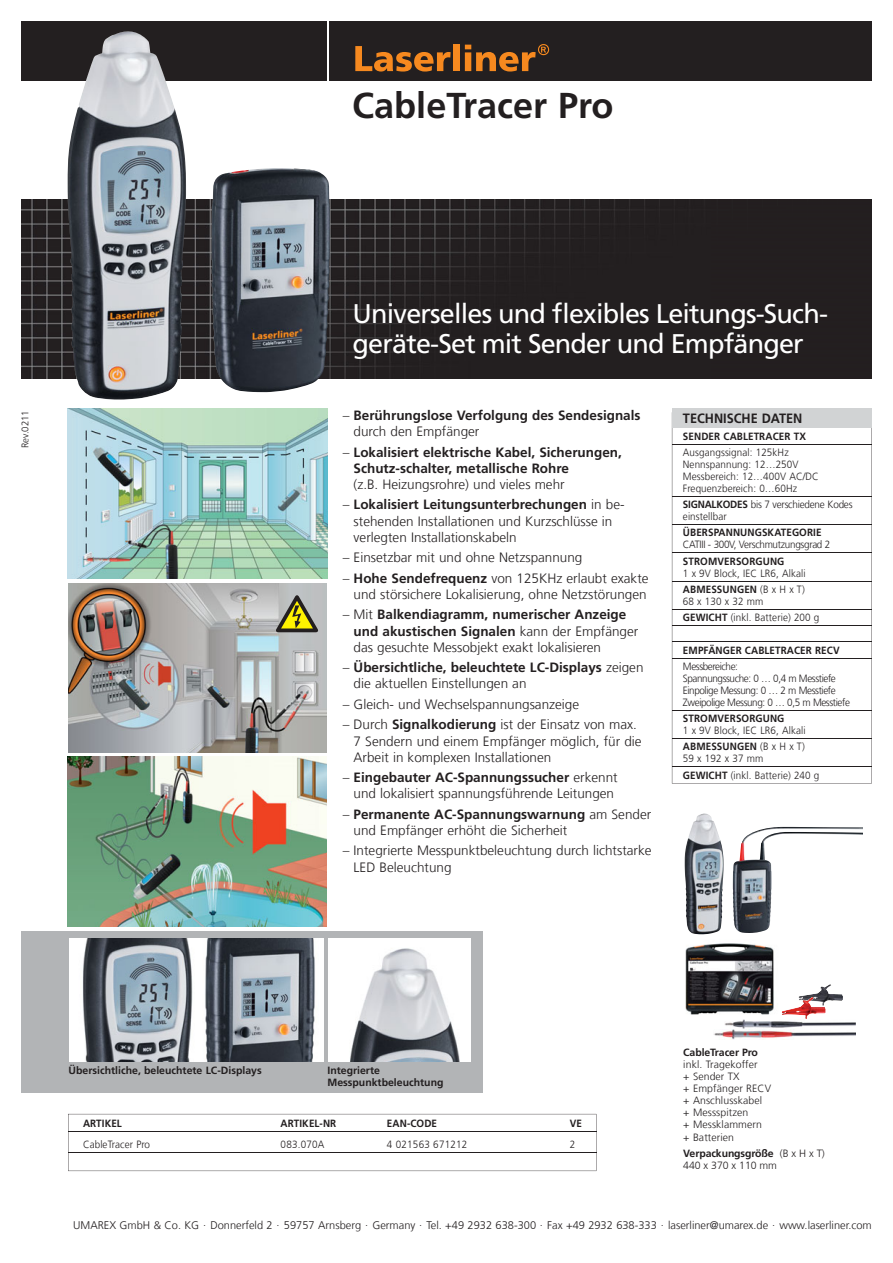
<style>
.page{position:relative;width:893px;height:1263px;background:#fff}
.page>*{position:absolute;margin:0;border:0;box-sizing:border-box;transform-origin:0 0}
.t1{font:700 36px "Frutiger LT Com";color:#231f20}
.t2{font:27px/30px "Frutiger LT Com";letter-spacing:-.03em;color:#fff}
.t3{font:300 13.5px/16.2px "Frutiger LT Com";color:#231f20}
.t4{font:700 13.5px/16.2px "Frutiger LT Com";color:#231f20}
.t5{font:700 13.5px "Frutiger LT Com";color:#231f20;scale:.94 1}
.t6{font:300 11.1px "Frutiger LT Com";color:#231f20}
.t7{font:300 10.5px/16.2px "Frutiger LT Com";letter-spacing:.01em;color:#231f20;scale:.94 1}
.t8{font:700 10.5px "Frutiger LT Com";letter-spacing:.01em;color:#231f20;scale:.94 1}
.t9{font:300 10.5px/12px "Frutiger LT Com";letter-spacing:.01em;color:#231f20}
.t10{font:300 10.5px/12px "Frutiger LT Com";letter-spacing:-.04em;color:#231f20;scale:.94 1}
.t11{font:700 10.5px/12px "Frutiger LT Com";letter-spacing:.01em;color:#231f20}
.t12{font:300 10.5px/12px "Frutiger LT Com";letter-spacing:-.02em;color:#231f20;scale:.94 1}
.t13{font:300 10.5px "Frutiger LT Com";letter-spacing:-.03em;color:#231f20;scale:.94 1}
.t14{font:700 10.5px "Frutiger LT Com";letter-spacing:-.01em;color:#231f20}
.t15{font:300 10.5px "Frutiger LT Com";letter-spacing:-.01em;color:#231f20}
.t16{font:300 9.6px "Frutiger LT Com";color:#231f20}
.s1{font-weight:300}
.s2{font-weight:700}
</style>
<div class="page">
<img style="left:21px;top:200px;width:851px;height:179px">
<div style="left:21px;top:21px;width:851px;height:60px;background:#231f20"></div>
<hr style="left:327px;top:20px;width:2px;height:62px;background:#fff">
<svg style="left:355px;top:46px;width:96px;height:26px"></svg>
<div style="left:454px;top:44px;width:6px;height:27px;background:#f6891f"></div>
<svg style="left:465px;top:44px;width:84px;height:28px"></svg>
<img style="left:68px;top:757px;width:258px;height:169px">
<img style="left:68px;top:583px;width:259px;height:169px">
<div style="left:21px;top:931px;width:462px;height:162px;background:#b2b4b6"></div>
<img style="left:68px;top:408px;width:259px;height:170px">
<img style="left:197px;top:938px;width:126px;height:124px">
<img style="left:328px;top:938px;width:143px;height:124px">
<svg style="left:271px;top:590px;width:50px;height:46px;background:#a6a47f"></svg>
<img style="left:69px;top:938px;width:128px;height:124px">
<img style="left:685px;top:943px;width:89px;height:72px">
<img style="left:732px;top:826px;width:130px;height:107px">
<img style="left:697px;top:813px;width:27px;height:117px">
<img style="left:798px;top:984px;width:45px;height:18px">
<img style="left:782px;top:998px;width:43px;height:21px">
<svg style="left:803px;top:997px;width:11px;height:4px"></svg>
<img style="left:714px;top:1030px;width:142px;height:9px">
<img style="left:724px;top:1021px;width:132px;height:8px">
<img style="left:106px;top:31px;width:82px;height:354px">
<img style="left:210px;top:168px;width:120px;height:224px">
<svg style="left:672px;top:427px;width:200px;height:357px"></svg>
<div style="left:672px;top:408px;width:200px;height:19px;background:#d1d3d4"></div>
<hr style="left:672px;top:444px;width:199px;height:1px;background:#231f20">
<hr style="left:672px;top:496px;width:199px;height:1px;background:#231f20">
<hr style="left:672px;top:524px;width:199px;height:1px;background:#231f20">
<hr style="left:672px;top:553px;width:199px;height:1px;background:#231f20">
<hr style="left:672px;top:581px;width:199px;height:1px;background:#231f20">
<hr style="left:672px;top:609px;width:199px;height:1px;background:#231f20">
<hr style="left:672px;top:625px;width:199px;height:1px;background:#231f20">
<hr style="left:672px;top:642px;width:199px;height:1px;background:#231f20">
<hr style="left:672px;top:658px;width:199px;height:1px;background:#231f20">
<hr style="left:672px;top:710px;width:199px;height:1px;background:#231f20">
<hr style="left:672px;top:738px;width:199px;height:1px;background:#231f20">
<hr style="left:672px;top:767px;width:199px;height:1px;background:#231f20">
<svg style="left:68px;top:1114px;width:528px;height:57px"></svg>
<hr style="left:68px;top:1131px;width:528px;height:1px;background:#231f20">
<hr style="left:68px;top:1152px;width:528px;height:1px;background:#231f20">
<h1 class="t1" style="left:352px;top:91px;width:263px">CableTracer Pro</h1>
<p class="t16" style="left:21px;top:448px;width:39px;rotate:-90deg">Rev.0211</p>
<h2 class="t2" style="left:353px;top:301px;width:477px">Universelles und flexibles Leitungs-Such&shy;geräte-Set mit Sender und Empfänger</h2>
<p class="t4" style="left:354px;top:408px;width:288px;text-indent:-11px"><span class="s1">–</span> Berührungslose Verfolgung des Sendesignals <span class="s1">durch den Empfänger</span></p>
<p class="t4" style="left:354px;top:445px;width:270px;text-indent:-11px"><span class="s1">–</span> Lokalisiert elektrische Kabel, Sicherungen,<br>Schutz-schalter, metallische Rohre</p>
<p class="t3" style="left:354px;top:477px;width:213px">(z.B. Heizungsrohre) und vieles mehr</p>
<p class="t3" style="left:354px;top:498px;width:272px;text-indent:-11px">– <span class="s2">Lokalisiert Leitungsunterbrechungen</span> in be&shy;stehenden Installationen und Kurzschlüsse in verlegten Installationskabeln</p>
<p class="t3" style="left:343px;top:551px;width:241px">– Einsetzbar mit und ohne Netzspannung</p>
<p class="t3" style="left:343px;top:571px;width:307px;text-align:right">– <span class="s2">Hohe Sendefrequenz</span> von 125KHz erlaubt exakte und störsichere Lokalisierung, ohne Netzstörungen</p>
<p class="t3" style="left:354px;top:608px;width:286px;text-indent:-11px">– Mit <span class="s2">Balkendiagramm, numerischer Anzeige und akustischen Signalen</span> kann der Empfänger das gesuchte Messobjekt exakt lokalisieren</p>
<p class="t4" style="left:354px;top:661px;width:291px;text-indent:-11px"><span class="s1">–</span> Übersichtliche, beleuchtete LC-Displays <span class="s1">zeigen die aktuellen Einstellungen an</span></p>
<p class="t3" style="left:343px;top:697px;width:238px">– Gleich- und Wechselspannungsanzeige</p>
<p class="t3" style="left:354px;top:718px;width:289px;text-indent:-11px">– Durch <span class="s2">Signalkodierung</span> ist der Einsatz von max.<br>7 Sendern und einem Empfänger möglich, für die<br>Arbeit in komplexen Installationen</p>
<p class="t3" style="left:343px;top:771px;width:276px;text-align:center">– <span class="s2">Eingebauter AC-Spannungssucher</span> erkennt und lokalisiert spannungsführende Leitungen</p>
<p class="t3" style="left:354px;top:807px;width:299px;text-indent:-11px">– <span class="s2">Permanente AC-Spannungswarnung</span> am Sender und Empfänger erhöht die Sicherheit</p>
<p class="t3" style="left:354px;top:844px;width:299px;text-indent:-11px">– Integrierte Messpunktbeleuchtung durch lichtstarke<br>LED Beleuchtung</p>
<p class="t5" style="left:683px;top:413px;width:129px">TECHNISCHE DATEN</p>
<p class="t8" style="left:683px;top:432px;width:132px">SENDER CABLETRACER TX</p>
<p class="t7" style="left:683px;top:447px;width:146px;line-height:12px">Ausgangssignal: 125kHz<br>Nennspannung: 12…250V<br>Messbereich: 12…400V AC/DC<br>Frequenzbereich: 0…60Hz</p>
<p class="t12" style="left:683px;top:499px;width:182px"><span class="s2">SIGNALKODES</span> bis 7 verschiedene Kodes einstellbar</p>
<p class="t8" style="left:683px;top:528px;width:149px">ÜBERSPANNUNGSKATEGORIE</p>
<p class="t13" style="left:683px;top:540px;width:158px">CATIII - 300V, Verschmutzungsgrad 2</p>
<p class="t8" style="left:683px;top:557px;width:109px">STROMVERSORGUNG</p>
<p class="t7" style="left:683px;top:566px;width:132px">1 x 9V Block, IEC LR6, Alkali<br><span class="s2">ABMESSUNGEN</span> (B x H x T)</p>
<p class="t7" style="left:683px;top:594px;width:147px">68 x 130 x 32 mm<br><span class="s2">GEWICHT</span> (inkl. Batterie) 200 g</p>
<p class="t8" style="left:683px;top:646px;width:168px">EMPFÄNGER CABLETRACER RECV</p>
<p class="t10" style="left:683px;top:661px;width:179px">Messbereiche:<br>Spannungssuche: 0 … 0,4 m Messtiefe<br>Einpolige Messung: 0 … 2 m Messtiefe<br>Zweipolige Messung: 0 … 0,5 m Messtiefe</p>
<p class="t8" style="left:683px;top:714px;width:109px">STROMVERSORGUNG</p>
<p class="t7" style="left:683px;top:723px;width:132px">1 x 9V Block, IEC LR6, Alkali<br><span class="s2">ABMESSUNGEN</span> (B x H x T)</p>
<p class="t7" style="left:683px;top:752px;width:147px">59 x 192 x 37 mm<br><span class="s2">GEWICHT</span> (inkl. Batterie) 240 g</p>
<p class="t11" style="left:69px;top:1066px;width:195px">Übersichtliche, beleuchtete LC-Displays</p>
<p class="t11" style="left:327px;top:1066px;width:118px">Integrierte<br>Messpunktbeleuchtung</p>
<p class="t8" style="left:83px;top:1119px;width:43px">ARTIKEL</p>
<p class="t8" style="left:281px;top:1119px;width:61px">ARTIKEL-NR</p>
<p class="t8" style="left:387px;top:1119px;width:55px">EAN-CODE</p>
<p class="t8" style="left:570px;top:1119px;width:14px">VE</p>
<p class="t7" style="left:83px;top:1137px;width:73px">CableTracer Pro</p>
<p class="t7" style="left:281px;top:1137px;width:48px">083.070A</p>
<p class="t7" style="left:387px;top:1137px;width:87px">4 021563 671212</p>
<p class="t7" style="left:570px;top:1137px;width:7px">2</p>
<p class="t14" style="left:683px;top:1048px;width:76px">CableTracer Pro</p>
<p class="t9" style="left:683px;top:1059px;width:89px">inkl. Tragekoffer<br>+ Sender TX<br>+ Empfänger RECV + Anschlusskabel<br>+ Messspitzen<br>+ Messklammern</p>
<p class="t9" style="left:683px;top:1130px;width:143px;line-height:16.2px">+ Batterien<br><span class="s2">Verpackungsgröße</span> (B x H x T)</p>
<p class="t15" style="left:683px;top:1162px;width:95px">440 x 370 x 110 mm</p>
<p class="t6" style="left:73px;top:1220px;width:800px">UMAREX GmbH &amp; Co. KG . Donnerfeld 2 . 59757 Arnsberg . Germany . Tel. +49 2932 638-300 . Fax +49 2932 638-333 . laserliner@umarex.de . www.laserliner.com</p>
</div>
